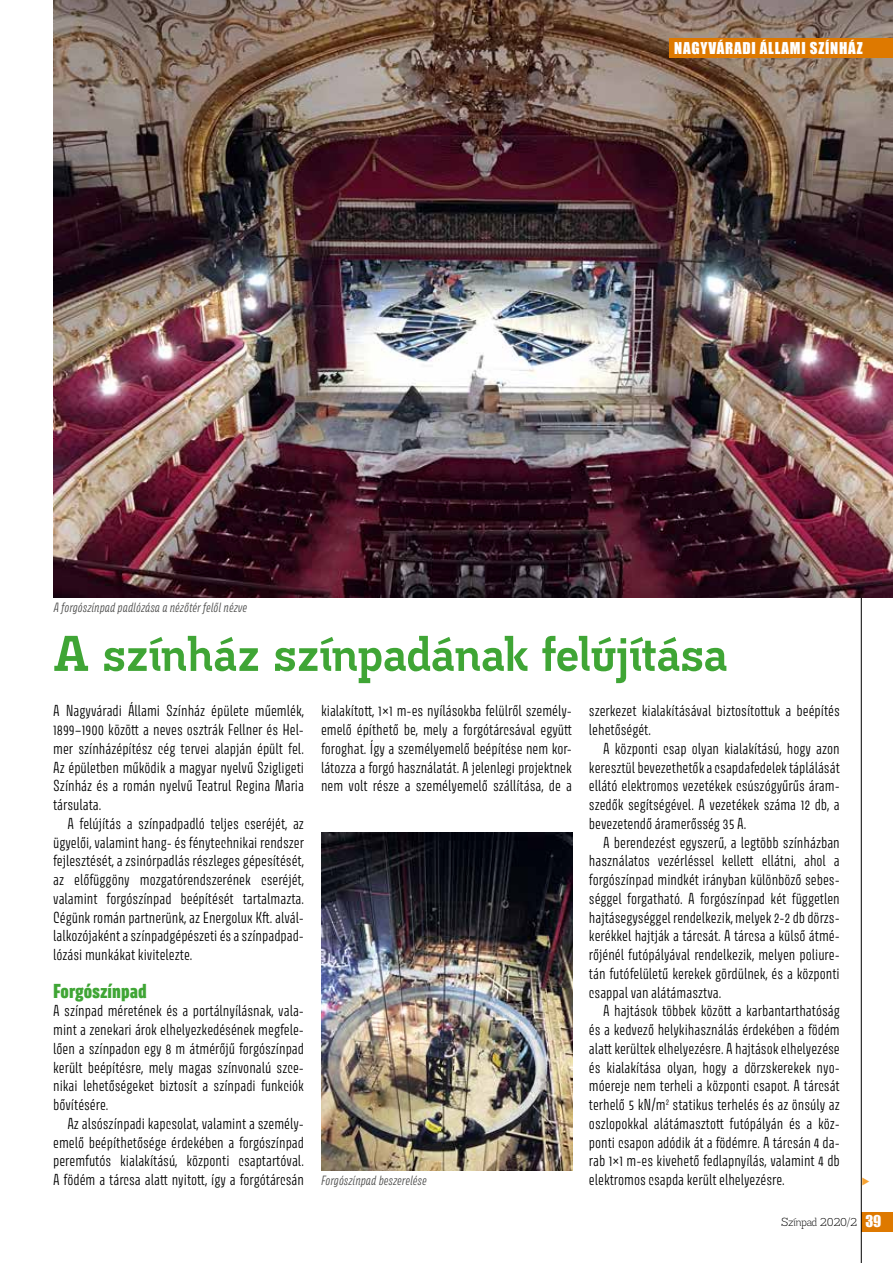
<style>
.page{position:relative;width:893px;height:1263px;background:#fff}
.page>*{position:absolute;margin:0;border:0;box-sizing:border-box;transform-origin:0 0}
.t1{font:700 51px "Madawaska Rg";color:#3fa535}
.t2{font:18px "Avory I Latn Bl";color:#3fa535}
.t3{font:15px "Impact";letter-spacing:.05em;color:#fff}
.t4{font:300 14.25px/18.8px "Avory I Latn";color:#000;text-align:justify}
.t5{font:italic 300 12px "Avory I Latn";color:#4a4a49}
.t6{font:12px "Madawaska Lt";color:#000}
</style>
<div class="page">
<div style="left:861px;top:1212px;width:32px;height:19px;background:#de7900"></div>
<hr style="left:861px;top:0;width:1px;height:1263px;background:#000">
<img style="left:53px;top:0;width:840px;height:597px">
<div style="left:669px;top:38px;width:224px;height:19px;background:#de7900"></div>
<img style="left:322px;top:833px;width:251px;height:337px">
<p class="t5" style="left:54px;top:600px;width:195px">A forgószínpad padlózása a nézőtér felől nézve</p>
<p class="t3" style="left:674px;top:36px;width:190px">NAGYVÁRADI ÁLLAMI SZÍNHÁZ</p>
<h1 class="t1" style="left:53px;top:622px;width:676px">A színház színpadának felújítása</h1>
<p class="t4" style="left:53px;top:701px;width:252px">A Nagyváradi Állami Színház épülete műemlék, 1899–1900 között a neves osztrák Fellner és Hel&shy;mer színházépítész cég tervei alapján épült fel.<br>Az épületben működik a magyar nyelvű Szigligeti Színház és a román nyelvű Teatrul Regina Maria társulata.</p>
<p class="t4" style="left:53px;top:814px;width:252px;text-indent:14px">A felújítás a színpadpadló teljes cseréjét, az ügyelői, valamint hang- és fénytechnikai rendszer fejlesztését, a zsinórpadlás részleges gépesítését, az előfüggöny mozgatórendszerének cseréjét, valamint forgószínpad beépítését tartalmazta.<br>Cégünk román partnerünk, az Energolux Kft. alvál&shy;lalkozójaként a színpadgépészeti és a színpadpad&shy;lózási munkákat kivitelezte.</p>
<p class="t2" style="left:53px;top:979px;width:95px">Forgószínpad</p>
<p class="t4" style="left:53px;top:1001px;width:252px">A színpad méretének és a portálnyílásnak, vala&shy;mint a zenekari árok elhelyezkedésének megfele&shy;lően a színpadon egy 8 m átmérőjű forgószínpad került beépítésre, mely magas színvonalú szce&shy;nikai lehetőségeket biztosít a színpadi funkciók bővítésére.</p>
<p class="t4" style="left:53px;top:1114px;width:252px;text-indent:14px">Az alsószínpadi kapcsolat, valamint a személy&shy;emelő beépíthetősége érdekében a forgószínpad peremfutós kialakítású, központi csaptartóval.<br>A födém a tárcsa alatt nyitott, így a forgótárcsán</p>
<p class="t4" style="left:321px;top:701px;width:252px;text-align:left">kialakított, 1×1 m-es nyílásokba felülről személy&shy;emelő építhető be, mely a forgótárcsával együtt foroghat. Így a személyemelő beépítése nem kor&shy;látozza a forgó használatát. A jelenlegi projektnek nem volt része a személyemelő szállítása, de a</p>
<p class="t4" style="left:589px;top:701px;width:252px">szerkezet kialakításával biztosítottuk a beépítés lehetőségét.</p>
<p class="t4" style="left:589px;top:739px;width:252px;text-indent:14px">A központi csap olyan kialakítású, hogy azon keresztül bevezethetők a csapdafedelek táplálását ellátó elektromos vezetékek csúszógyűrűs áram&shy;szedők segítségével. A vezetékek száma 12 db, a bevezetendő áramerősség 35 A.</p>
<p class="t4" style="left:589px;top:833px;width:252px;text-indent:14px">A berendezést egyszerű, a legtöbb színházban használatos vezérléssel kellett ellátni, ahol a forgószínpad mindkét irányban különböző sebes&shy;séggel forgatható. A forgószínpad két független hajtásegységgel rendelkezik, melyek 2-2 db dörzs&shy;kerékkel hajtják a tárcsát. A tárcsa a külső átmé&shy;rőjénél futópályával rendelkezik, melyen poliure&shy;tán futófelületű kerekek gördülnek, és a központi csappal van alátámasztva.</p>
<p class="t4" style="left:589px;top:1001px;width:252px;text-indent:14px">A hajtások többek között a karbantarthatóság és a kedvező helykihasználás érdekében a födém alatt kerültek elhelyezésre. A hajtások elhelyezése és kialakítása olyan, hogy a dörzskerekek nyo&shy;móereje nem terheli a központi csapot. A tárcsát terhelő 5 kN/m<sup>2</sup> statikus terhelés és az önsúly az oszlopokkal alátámasztott futópályán és a köz&shy;ponti csapon adódik át a födémre. A tárcsán 4 da&shy;rab 1×1 m-es kivehető fedlapnyílás, valamint 4 db elektromos csapda került elhelyezésre.</p>
<p class="t6" style="left:781px;top:1214px;width:77px">Színpad 2020/2</p>
<p class="t5" style="left:321px;top:1173px;width:107px">Forgószínpad beszerelése</p>
<p class="t3" style="left:865px;top:1210px;width:18px">39</p>
</div>
